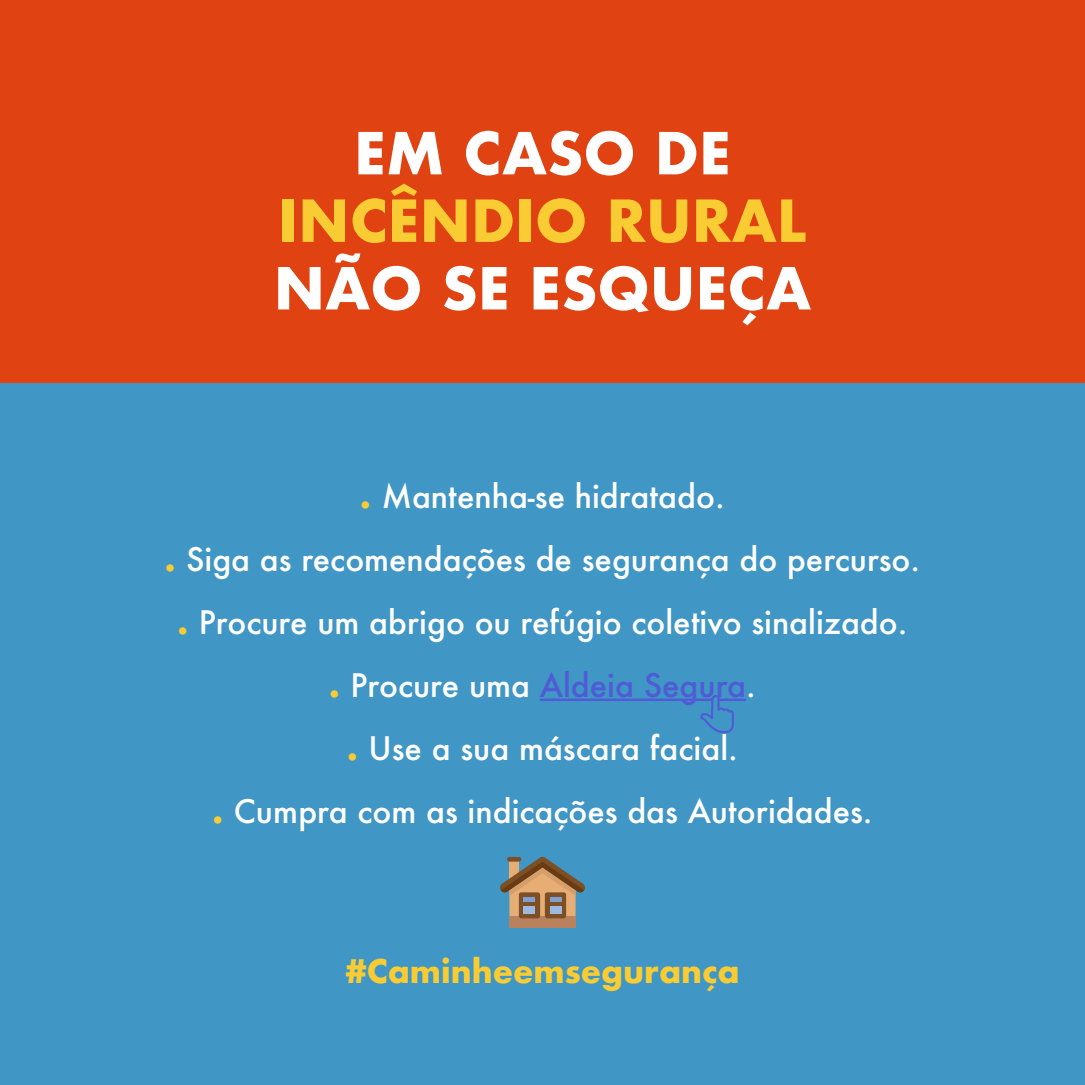
<style>
.page{position:relative;width:1085px;height:1085px;background:#fff}
.page>*{position:absolute;margin:0;border:0;box-sizing:border-box;transform-origin:0 0}
.t1{font:700 56.25px "Futura";color:#fff}
.t2{font:700 56.25px "Futura";color:#facc33}
.t3{font:500 31.5px/63px "Futura";color:#fff;text-align:center}
.t4{font:700 31.5px "Futura";color:#facc33}
.s1{font-weight:700;color:#facc33}
.s2{color:#4f5cd6}
</style>
<div class="page">
<div style="left:0;top:0;width:1084px;height:1084px;background:#4096c4"></div>
<div style="left:0;top:0;width:1084px;height:383px;background:#e04212"></div>
<hr style="left:539px;top:698px;width:207px;height:3px;background:#4f5cd6">
<svg style="left:698px;top:695px;width:37px;height:38px"></svg>
<svg style="left:500px;top:857px;width:85px;height:70px"></svg>
<div style="left:507px;top:856px;width:14px;height:5px;background:#7d4f24;border-radius:2px"></div>
<div style="left:523px;top:906px;width:12px;height:7px;background:#9cbae0"></div>
<div style="left:523px;top:896px;width:12px;height:5px;background:#809ed1"></div>
<div style="left:544px;top:892px;width:22px;height:26px;background:#7d4f24;border-radius:2px"></div>
<div style="left:549px;top:906px;width:12px;height:7px;background:#9cbae0"></div>
<div style="left:549px;top:896px;width:12px;height:5px;background:#809ed1"></div>
<h1 class="t1" style="left:354px;top:112px;width:378px">EM CASO DE</h1>
<h1 class="t2" style="left:278px;top:180px;width:530px">INCÊNDIO RURAL</h1>
<h1 class="t1" style="left:274px;top:247px;width:539px">NÃO SE ESQUEÇA</h1>
<p class="t3" style="left:165px;top:464px;width:757px"><span class="s1">.</span> Mantenha-se hidratado.<br><span class="s1">.</span> Siga as recomendações de segurança do percurso. <span class="s1">.</span> Procure um abrigo ou refúgio coletivo sinalizado.<br><span class="s1">.</span> Procure uma <span class="s2">Aldeia Segura</span>.<br><span class="s1">.</span> Use a sua máscara facial.<br><span class="s1">.</span> Cumpra com as indicações das Autoridades.</p>
<p class="t4" style="left:345px;top:947px;width:396px">#Caminheemsegurança</p>
</div>
